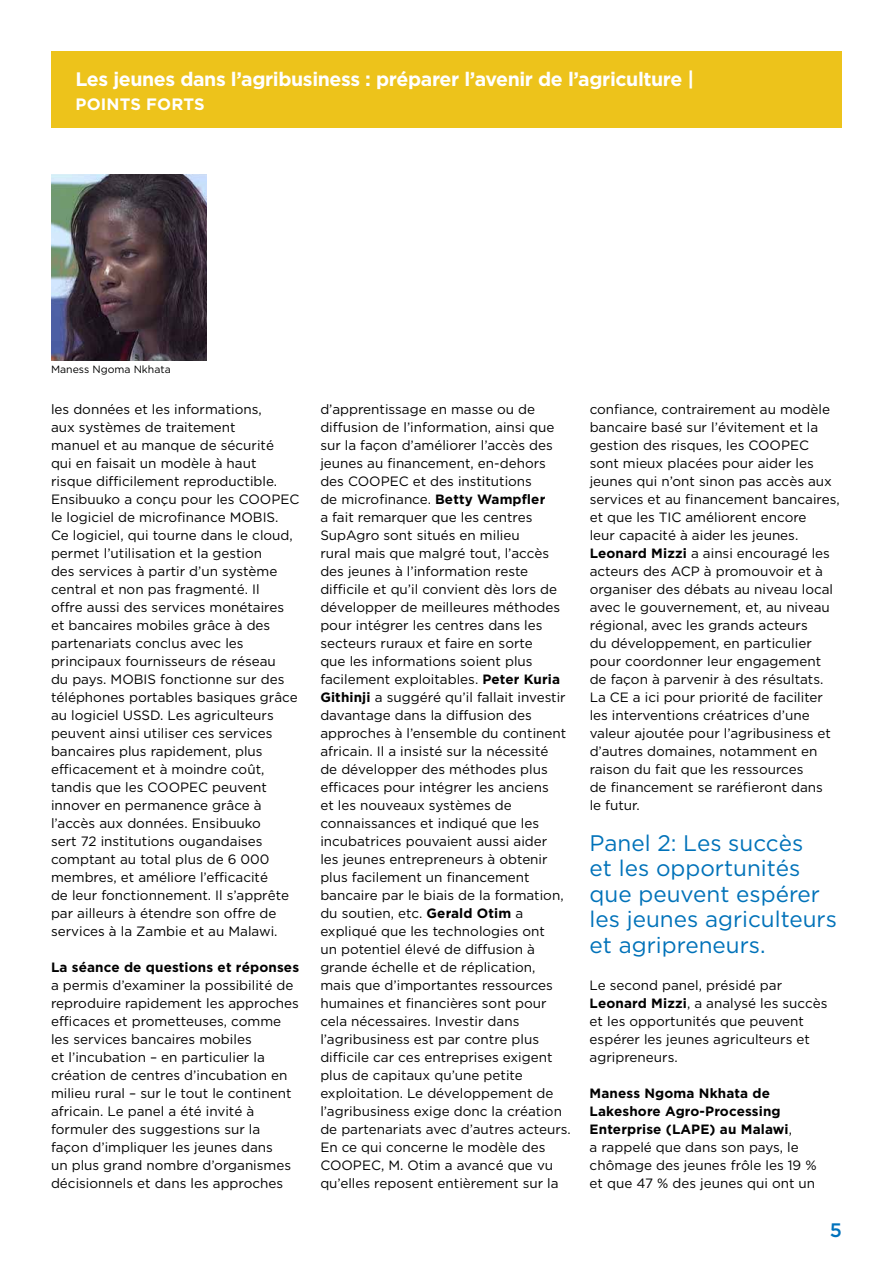
<style>
.page{position:relative;width:893px;height:1263px;background:#fff}
.page>*{position:absolute;margin:0;border:0;box-sizing:border-box;transform-origin:0 0}
.t1{font:22.5px/25.5px "Gotham HTF";color:#0072b9}
.t2{font:700 19.5px "Gotham HTF";letter-spacing:-.02em;color:#fff}
.t3{font:500 19.5px "Gotham HTF";color:#0072bc}
.t4{font:700 16.5px "Gotham HTF";letter-spacing:.01em;color:#fff}
.t5{font:13.5px/18px "Gotham HTF";color:#000}
.t6{font:700 13.5px "Gotham HTF";letter-spacing:.01em;color:#000}
.t7{font:10.5px "Gotham HTF";color:#000}
.s1{font-weight:700}
</style>
<div class="page">
<div style="left:51px;top:51px;width:791px;height:77px;background:#edc31b"></div>
<img style="left:51px;top:174px;width:156px;height:186px">
<h2 class="t2" style="left:75px;top:68px;width:620px">Les jeunes dans l’agribusiness : préparer l’avenir de l’agriculture |</h2>
<p class="t4" style="left:75px;top:95px;width:131px">POINTS FORTS</p>
<p class="t7" style="left:51px;top:364px;width:121px">Maness Ngoma Nkhata</p>
<p class="t5" style="left:51px;top:400px;width:250px">les données et les informations,<br>aux systèmes de traitement<br>manuel et au manque de sécurité<br>qui en faisait un modèle à haut risque difficilement reproductible.<br>Ensibuuko a conçu pour les COOPEC le logiciel de microfinance MOBIS.<br>Ce logiciel, qui tourne dans le cloud, permet l’utilisation et la gestion<br>des services à partir d’un système central et non pas fragmenté. Il<br>offre aussi des services monétaires et bancaires mobiles grâce à des partenariats conclus avec les principaux fournisseurs de réseau<br>du pays. MOBIS fonctionne sur des téléphones portables basiques grâce au logiciel USSD. Les agriculteurs peuvent ainsi utiliser ces services bancaires plus rapidement, plus efficacement et à moindre coût, tandis que les COOPEC peuvent innover en permanence grâce à l’accès aux données. Ensibuuko<br>sert 72 institutions ougandaises comptant au total plus de 6 000 membres, et améliore l’efficacité<br>de leur fonctionnement. Il s’apprête par ailleurs à étendre son offre de services à la Zambie et au Malawi.</p>
<p class="t6" style="left:51px;top:959px;width:250px">La séance de questions et réponses</p>
<p class="t5" style="left:51px;top:976px;width:249px">a permis d’examiner la possibilité de reproduire rapidement les approches efficaces et prometteuses, comme les services bancaires mobiles<br>et l’incubation – en particulier la création de centres d’incubation en milieu rural – sur le tout le continent africain. Le panel a été invité à formuler des suggestions sur la façon d’impliquer les jeunes dans<br>un plus grand nombre d’organismes décisionnels et dans les approches</p>
<p class="t5" style="left:320px;top:400px;width:252px">d’apprentissage en masse ou de diffusion de l’information, ainsi que sur la façon d’améliorer l’accès des jeunes au financement, en-dehors des COOPEC et des institutions<br>de microfinance. <span class="s1">Betty Wampfler<br></span>a fait remarquer que les centres SupAgro sont situés en milieu<br>rural mais que malgré tout, l’accès des jeunes à l’information reste difficile et qu’il convient dès lors de développer de meilleures méthodes pour intégrer les centres dans les secteurs ruraux et faire en sorte<br>que les informations soient plus facilement exploitables. <span class="s1">Peter Kuria Githinji</span> a suggéré qu’il fallait investir davantage dans la diffusion des approches à l’ensemble du continent africain. Il a insisté sur la nécessité<br>de développer des méthodes plus efficaces pour intégrer les anciens<br>et les nouveaux systèmes de connaissances et indiqué que les incubatrices pouvaient aussi aider<br>les jeunes entrepreneurs à obtenir plus facilement un financement bancaire par le biais de la formation, du soutien, etc. <span class="s1">Gerald Otim</span> a expliqué que les technologies ont<br>un potentiel élevé de diffusion à grande échelle et de réplication,<br>mais que d’importantes ressources humaines et financières sont pour cela nécessaires. Investir dans l’agribusiness est par contre plus difficile car ces entreprises exigent plus de capitaux qu’une petite exploitation. Le développement de l’agribusiness exige donc la création de partenariats avec d’autres acteurs.<br>En ce qui concerne le modèle des COOPEC, M. Otim a avancé que vu qu’elles reposent entièrement sur la</p>
<p class="t5" style="left:590px;top:400px;width:252px">confiance, contrairement au modèle bancaire basé sur l’évitement et la gestion des risques, les COOPEC sont mieux placées pour aider les jeunes qui n’ont sinon pas accès aux services et au financement bancaires, et que les TIC améliorent encore<br>leur capacité à aider les jeunes.<br><span class="s1">Leonard Mizzi</span> a ainsi encouragé les acteurs des ACP à promouvoir et à organiser des débats au niveau local avec le gouvernement, et, au niveau régional, avec les grands acteurs<br>du développement, en particulier pour coordonner leur engagement de façon à parvenir à des résultats.<br>La CE a ici pour priorité de faciliter les interventions créatrices d’une valeur ajoutée pour l’agribusiness et d’autres domaines, notamment en raison du fait que les ressources<br>de financement se raréfieront dans<br>le futur.</p>
<h1 class="t1" style="left:590px;top:829px;width:249px">Panel 2: Les succès<br>et les opportunités que peuvent espérer les jeunes agriculteurs et agripreneurs.</h1>
<p class="t5" style="left:590px;top:976px;width:239px">Le second panel, présidé par<br><span class="s1">Leonard Mizzi</span>, a analysé les succès et les opportunités que peuvent espérer les jeunes agriculteurs et agripreneurs.</p>
<p class="t5" style="left:590px;top:1084px;width:229px"><span class="s1">Maness Ngoma Nkhata de<br>Lakeshore Agro-Processing<br>Enterprise (LAPE) au Malawi</span>,<br>a rappelé que dans son pays, le chômage des jeunes frôle les 19 % et que 47 % des jeunes qui ont un</p>
<h2 class="t3" style="left:830px;top:1218px;width:14px">5</h2>
</div>
